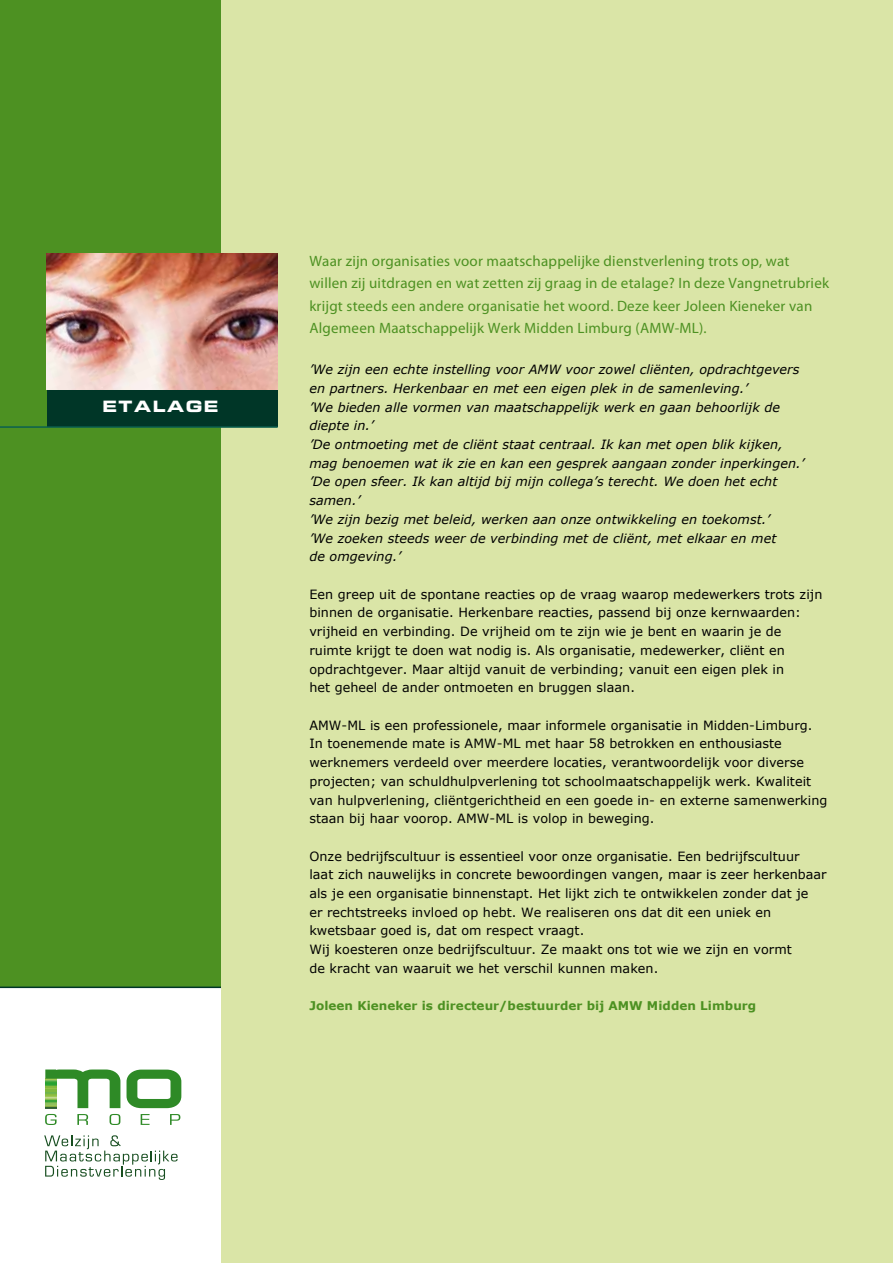
<style>
.page{position:relative;width:893px;height:1263px;background:#fff}
.page>*{position:absolute;margin:0;border:0;box-sizing:border-box;transform-origin:0 0}
.t1{font:15.6px "Eurostile LT Std Bold Ex 2";letter-spacing:.1em;color:#fff}
.t2{font:15px/22.5px "Myriad Pro";letter-spacing:.015em;color:#4d9122}
.t3{font:12.75px/18.8px "Verdana";letter-spacing:.005em;color:#000}
.t4{font:italic 12.75px/18.8px "Verdana";letter-spacing:.005em;color:#000}
.t5{font:700 12px "Verdana";letter-spacing:.005em;color:#4d9122}
</style>
<div class="page">
<div style="left:0;top:0;width:221px;height:986px;background:#4d9122"></div>
<hr style="left:0;top:986px;width:221px;height:2px;background:#003627">
<div style="left:221px;top:0;width:672px;height:1263px;background:#dae5a7"></div>
<svg style="left:45px;top:1069px;width:75px;height:39px"></svg>
<svg style="left:44px;top:1135px;width:134px;height:45px"></svg>
<svg style="left:127px;top:1069px;width:54px;height:39px"></svg>
<svg style="left:45px;top:1114px;width:12px;height:11px"></svg>
<svg style="left:77px;top:1114px;width:11px;height:11px"></svg>
<svg style="left:110px;top:1114px;width:10px;height:11px"></svg>
<svg style="left:141px;top:1114px;width:9px;height:11px"></svg>
<svg style="left:170px;top:1114px;width:10px;height:11px"></svg>
<div style="left:47px;top:389px;width:231px;height:38px;background:#003627"></div>
<img style="left:47px;top:254px;width:231px;height:136px">
<hr style="left:0;top:426px;width:278px;height:2px;background:#0b604f">
<p class="t1" style="left:102px;top:395px;width:118px">ETALAGE</p>
<p class="t2" style="left:309px;top:250px;width:521px">Waar zijn organisaties voor maatschappelijke dienstverlening trots op, wat willen zij uitdragen en wat zetten zij graag in de etalage? In deze Vangnetrubriek krijgt steeds een andere organisatie het woord. Deze keer Joleen Kieneker van Algemeen Maatschappelijk Werk Midden Limburg (AMW-ML).</p>
<p class="t4" style="left:309px;top:360px;width:496px">’We zijn een echte instelling voor AMW voor zowel cliënten, opdrachtgevers en partners. Herkenbaar en met een eigen plek in de samenleving.’<br>’We bieden alle vormen van maatschappelijk werk en gaan behoorlijk de diepte in.’<br>’De ontmoeting met de cliënt staat centraal. Ik kan met open blik kijken, mag benoemen wat ik zie en kan een gesprek aangaan zonder inperkingen.’ ’De open sfeer. Ik kan altijd bij mijn collega’s terecht. We doen het echt samen.’<br>’We zijn bezig met beleid, werken aan onze ontwikkeling en toekomst.’<br>’We zoeken steeds weer de verbinding met de cliënt, met elkaar en met<br>de omgeving.’</p>
<p class="t3" style="left:309px;top:585px;width:515px">Een greep uit de spontane reacties op de vraag waarop medewerkers trots zijn binnen de organisatie. Herkenbare reacties, passend bij onze kernwaarden: vrijheid en verbinding. De vrijheid om te zijn wie je bent en waarin je de ruimte krijgt te doen wat nodig is. Als organisatie, medewerker, cliënt en opdrachtgever. Maar altijd vanuit de verbinding; vanuit een eigen plek in<br>het geheel de ander ontmoeten en bruggen slaan.</p>
<p class="t3" style="left:309px;top:716px;width:520px">AMW-ML is een professionele, maar informele organisatie in Midden-Limburg.<br>In toenemende mate is AMW-ML met haar 58 betrokken en enthousiaste werknemers verdeeld over meerdere locaties, verantwoordelijk voor diverse projecten; van schuldhulpverlening tot schoolmaatschappelijk werk. Kwaliteit van hulpverlening, cliëntgerichtheid en een goede in- en externe samenwerking staan bij haar voorop. AMW-ML is volop in beweging.</p>
<p class="t3" style="left:309px;top:847px;width:519px">Onze bedrijfscultuur is essentieel voor onze organisatie. Een bedrijfscultuur laat zich nauwelijks in concrete bewoordingen vangen, maar is zeer herkenbaar als je een organisatie binnenstapt. Het lijkt zich te ontwikkelen zonder dat je<br>er rechtstreeks invloed op hebt. We realiseren ons dat dit een uniek en kwetsbaar goed is, dat om respect vraagt.<br>Wij koesteren onze bedrijfscultuur. Ze maakt ons tot wie we zijn en vormt<br>de kracht van waaruit we het verschil kunnen maken.</p>
<p class="t5" style="left:309px;top:998px;width:448px">Joleen Kieneker is directeur/bestuurder bij AMW Midden Limburg</p>
</div>
